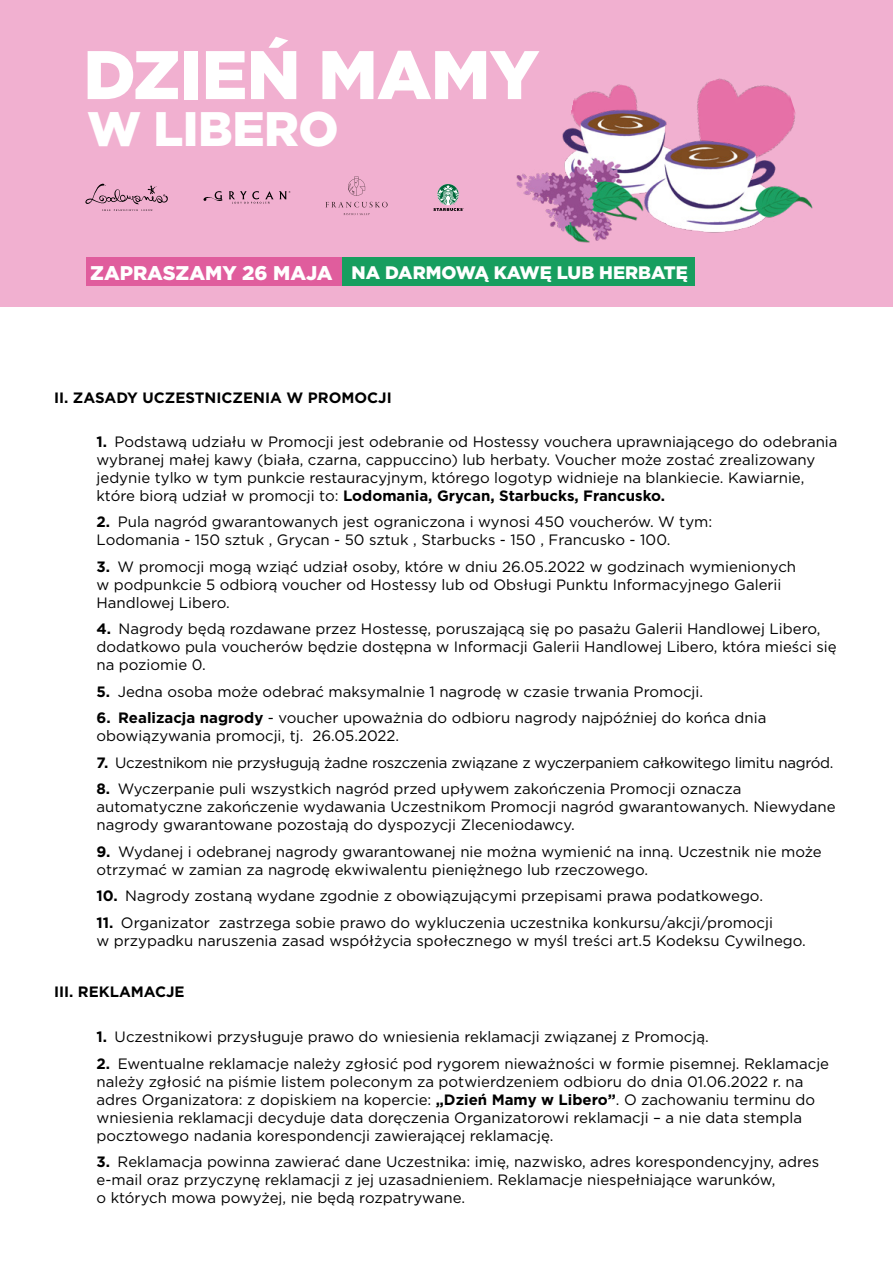
<style>
.page{position:relative;width:893px;height:1263px;background:#fff}
.page>*{position:absolute;margin:0;border:0;box-sizing:border-box;transform-origin:0 0}
.t1{font:900 68.55px "Gotham";letter-spacing:-.01em;color:#fff}
.t2{font:900 48.45px "Gotham";letter-spacing:-.01em;color:#fff}
.t3{font:900 18.15px "Gotham";color:#fff}
.t4{font:15px/18px "Gotham";color:#000}
.t5{font:15px "Gotham";letter-spacing:-.02em;color:#000}
.t6{font:700 15px "Gotham";color:#000}
.s1{font-size:19.8px}
.s2{font-weight:700}
</style>
<div class="page">
<div style="left:0;top:0;width:893px;height:307px;background:#f1b0d0"></div>
<div style="left:86px;top:258px;width:322px;height:28px;background:#e05d9d"></div>
<div style="left:342px;top:258px;width:353px;height:28px;background:#179e5f"></div>
<img style="left:698px;top:78px;width:93px;height:20px">
<img style="left:577px;top:84px;width:60px;height:14px">
<img style="left:479px;top:98px;width:334px;height:160px">
<svg style="left:203px;top:191px;width:19px;height:10px"></svg>
<svg style="left:229px;top:191px;width:61px;height:13px"></svg>
<svg style="left:326px;top:202px;width:62px;height:5px"></svg>
<svg style="left:344px;top:213px;width:25px;height:2px"></svg>
<svg style="left:348px;top:176px;width:17px;height:20px"></svg>
<svg style="left:85px;top:184px;width:83px;height:27px"></svg>
<svg style="left:433px;top:184px;width:31px;height:27px"></svg>
<h1 class="t1" style="left:83px;top:28px;width:457px">DZIEŃ MAMY</h1>
<h2 class="t2" style="left:87px;top:95px;width:253px">W LIBERO</h2>
<p class="t3" style="left:90px;top:260px;width:599px"><span class="s1">ZAPRASZAMY 26 MAJA</span> NA DARMOWĄ KAWĘ LUB HERBATĘ</p>
<p class="t6" style="left:54px;top:388px;width:339px">II. ZASADY UCZESTNICZENIA W PROMOCJI</p>
<p class="t4" style="left:97px;top:432px;width:742px"><span class="s2">1.</span> Podstawą udziału w Promocji jest odebranie od Hostessy vouchera uprawniającego do odebrania wybranej małej kawy (biała, czarna, cappuccino) lub herbaty. Voucher może zostać zrealizowany jedynie tylko w tym punkcie restauracyjnym, którego logotyp widnieje na blankiecie. Kawiarnie, które biorą udział w promocji to: <span class="s2">Lodomania, Grycan, Starbucks, Francusko.</span></p>
<p class="t4" style="left:97px;top:513px;width:617px"><span class="s2">2.</span> Pula nagród gwarantowanych jest ograniczona i wynosi 450 voucherów. W tym:<br>Lodomania - 150 sztuk , Grycan - 50 sztuk , Starbucks - 150 , Francusko - 100.</p>
<p class="t4" style="left:97px;top:557px;width:701px"><span class="s2">3.</span> W promocji mogą wziąć udział osoby, które w dniu 26.05.2022 w godzinach wymienionych w podpunkcie 5 odbiorą voucher od Hostessy lub od Obsługi Punktu Informacyjnego Galerii<br>Handlowej Libero.</p>
<p class="t4" style="left:97px;top:620px;width:742px"><span class="s2">4.</span> Nagrody będą rozdawane przez Hostessę, poruszającą się po pasażu Galerii Handlowej Libero, dodatkowo pula voucherów będzie dostępna w Informacji Galerii Handlowej Libero, która mieści się na poziomie 0.</p>
<p class="t4" style="left:97px;top:682px;width:608px"><span class="s2">5.</span> Jedna osoba może odebrać maksymalnie 1 nagrodę w czasie trwania Promocji.</p>
<p class="t4" style="left:97px;top:709px;width:671px"><span class="s2">6. Realizacja nagrody</span> - voucher upoważnia do odbioru nagrody najpóźniej do końca dnia obowiązywania promocji, tj. 26.05.2022.</p>
<p class="t5" style="left:97px;top:753px;width:739px"><span class="s2">7.</span> Uczestnikom nie przysługują żadne roszczenia związane z wyczerpaniem całkowitego limitu nagród.</p>
<p class="t4" style="left:97px;top:780px;width:741px"><span class="s2">8.</span> Wyczerpanie puli wszystkich nagród przed upływem zakończenia Promocji oznacza automatyczne zakończenie wydawania Uczestnikom Promocji nagród gwarantowanych. Niewydane nagrody gwarantowane pozostają do dyspozycji Zleceniodawcy.</p>
<p class="t4" style="left:97px;top:842px;width:727px"><span class="s2">9.</span> Wydanej i odebranej nagrody gwarantowanej nie można wymienić na inną. Uczestnik nie może otrzymać w zamian za nagrodę ekwiwalentu pieniężnego lub rzeczowego.</p>
<p class="t4" style="left:97px;top:887px;width:668px"><span class="s2">10.</span> Nagrody zostaną wydane zgodnie z obowiązującymi przepisami prawa podatkowego.</p>
<p class="t4" style="left:97px;top:913px;width:711px"><span class="s2">11.</span> Organizator zastrzega sobie prawo do wykluczenia uczestnika konkursu/akcji/promocji<br>w przypadku naruszenia zasad współżycia społecznego w myśl treści art.5 Kodeksu Cywilnego.</p>
<p class="t6" style="left:54px;top:982px;width:132px">III. REKLAMACJE</p>
<p class="t4" style="left:97px;top:1028px;width:614px"><span class="s2">1.</span> Uczestnikowi przysługuje prawo do wniesienia reklamacji związanej z Promocją.</p>
<p class="t4" style="left:97px;top:1054px;width:734px"><span class="s2">2.</span> Ewentualne reklamacje należy zgłosić pod rygorem nieważności w formie pisemnej. Reklamacje należy zgłosić na piśmie listem poleconym za potwierdzeniem odbioru do dnia 01.06.2022 r. na adres Organizatora: z dopiskiem na kopercie: <span class="s2">„Dzień Mamy w Libero”</span>. O zachowaniu terminu do wniesienia reklamacji decyduje data doręczenia Organizatorowi reklamacji – a nie data stempla pocztowego nadania korespondencji zawierającej reklamację.</p>
<p class="t4" style="left:97px;top:1153px;width:724px"><span class="s2">3.</span> Reklamacja powinna zawierać dane Uczestnika: imię, nazwisko, adres korespondencyjny, adres e-mail oraz przyczynę reklamacji z jej uzasadnieniem. Reklamacje niespełniające warunków,<br>o których mowa powyżej, nie będą rozpatrywane.</p>
</div>
